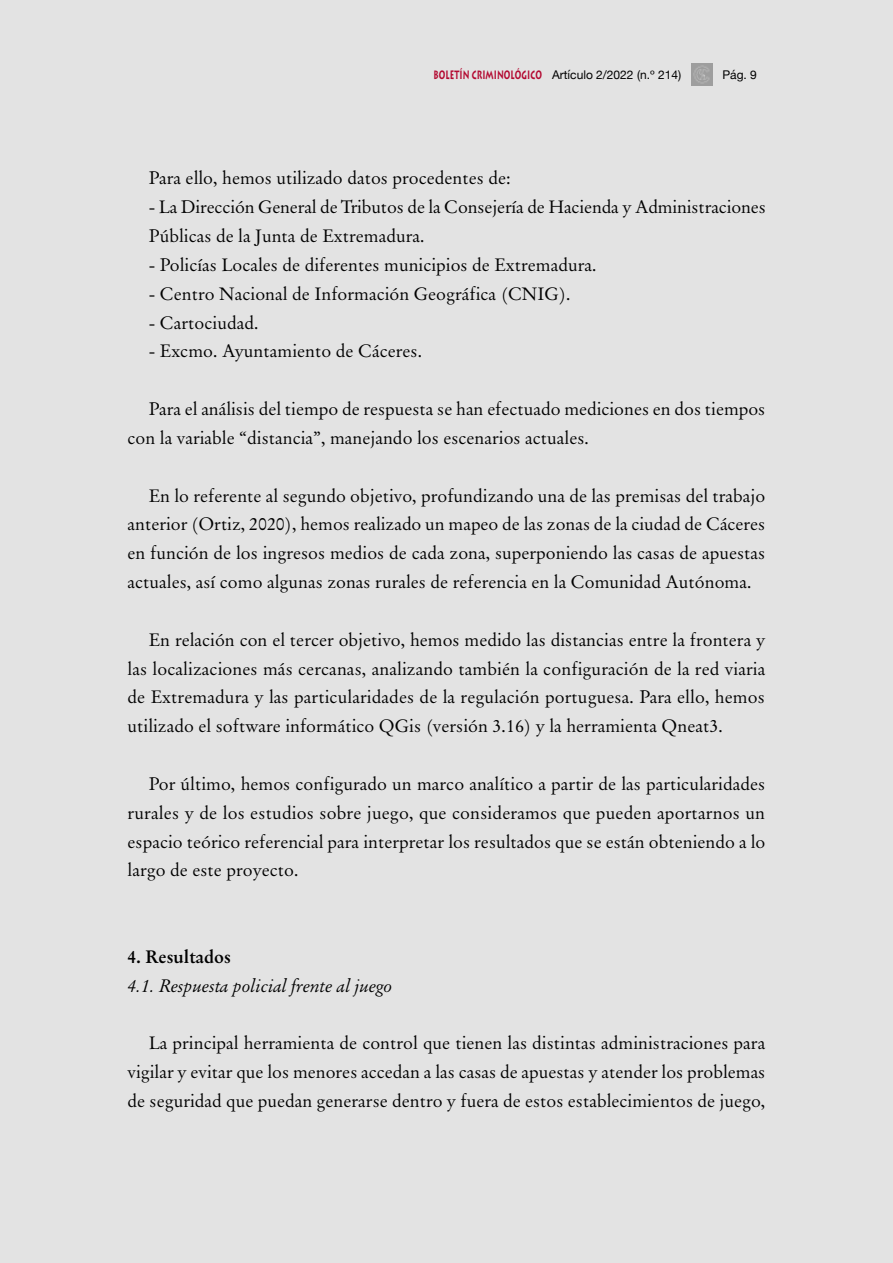
<style>
.page{position:relative;width:893px;height:1263px;background:#e3e3e3}
.page>*{position:absolute;margin:0;border:0;box-sizing:border-box;transform-origin:0 0}
.t1{font:18px/28.8px "Original Garamond BT";color:#000;text-align:justify}
.t2{font:italic 18px "Original Garamond BT";color:#000}
.t3{font:700 18px "Original Garamond BT";color:#000}
.t4{font:12px "Helvetica Neue";color:#000}
.s1{font-family:"Lithos";font-weight:700;color:#b30931}
</style>
<div class="page">
<img style="left:691px;top:64px;width:21px;height:21px">
<p class="t4" style="left:434px;top:66px;width:249px"><span class="s1">BOLETÍN CRIMINOLÓGICO</span> Artículo 2/2022 (n.º 214)</p>
<p class="t4" style="left:722px;top:66px;width:36px">Pág. 9</p>
<p class="t1" style="left:149px;top:164px;width:364px">Para ello, hemos utilizado datos procedentes de:</p>
<p class="t1" style="left:149px;top:193px;width:618px">- La Dirección General de Tributos de la Consejería de Hacienda y Administraciones<br>Públicas de la Junta de Extremadura.</p>
<p class="t1" style="left:149px;top:250px;width:449px">- Policías Locales de diferentes municipios de Extremadura.</p>
<p class="t1" style="left:149px;top:279px;width:423px">- Centro Nacional de Información Geográfica (CNIG).</p>
<p class="t1" style="left:149px;top:308px;width:111px">- Cartociudad.</p>
<p class="t1" style="left:149px;top:337px;width:275px">- Excmo. Ayuntamiento de Cáceres.</p>
<p class="t1" style="left:128px;top:394px;width:639px;text-indent:21px">Para el análisis del tiempo de respuesta se han efectuado mediciones en dos tiempos con la variable “distancia”, manejando los escenarios actuales.</p>
<p class="t1" style="left:128px;top:481px;width:639px;text-indent:21px">En lo referente al segundo objetivo, profundizando una de las premisas del trabajo anterior (Ortiz, 2020), hemos realizado un mapeo de las zonas de la ciudad de Cáceres en función de los ingresos medios de cada zona, superponiendo las casas de apuestas actuales, así como algunas zonas rurales de referencia en la Comunidad Autónoma.</p>
<p class="t1" style="left:128px;top:625px;width:639px;text-indent:21px">En relación con el tercer objetivo, hemos medido las distancias entre la frontera y las localizaciones más cercanas, analizando también la configuración de la red viaria de Extremadura y las particularidades de la regulación portuguesa. Para ello, hemos utilizado el software informático QGis (versión 3.16) y la herramienta Qneat3.</p>
<p class="t1" style="left:128px;top:769px;width:639px;text-indent:21px">Por último, hemos configurado un marco analítico a partir de las particularidades rurales y de los estudios sobre juego, que consideramos que pueden aportarnos un espacio teórico referencial para interpretar los resultados que se están obteniendo a lo largo de este proyecto.</p>
<p class="t3" style="left:128px;top:945px;width:105px">4. Resultados</p>
<p class="t2" style="left:128px;top:974px;width:267px">4.1. Respuesta policial frente al juego</p>
<p class="t1" style="left:128px;top:1029px;width:639px;text-indent:21px">La principal herramienta de control que tienen las distintas administraciones para vigilar y evitar que los menores accedan a las casas de apuestas y atender los problemas de seguridad que puedan generarse dentro y fuera de estos establecimientos de juego,</p>
</div>
